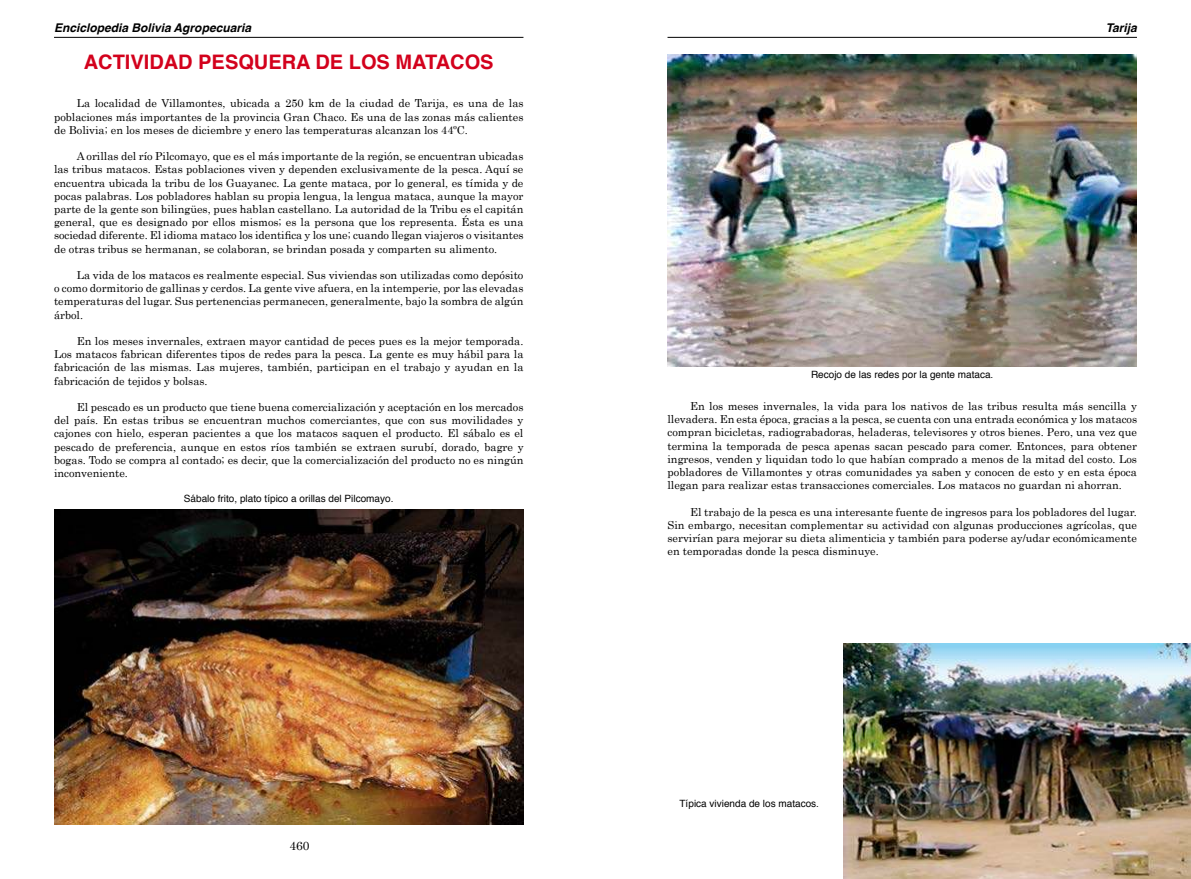
<style>
.page{position:relative;width:1191px;height:879px;background:#fff}
.page>*{position:absolute;margin:0;border:0;box-sizing:border-box;transform-origin:0 0}
.t1{font:700 20px "Helvetica";color:#d3011c}
.t2{font:italic 700 12px "Helvetica";color:#000}
.t3{font:12px "Century";color:#000}
.t4{font:11px/13.2px "Century";color:#000;text-align:justify}
.t5{font:10px "Helvetica";color:#000}
</style>
<div class="page">
<hr style="left:54px;top:37px;width:469px;height:1px;background:#000">
<hr style="left:667px;top:37px;width:470px;height:1px;background:#000">
<img style="left:54px;top:509px;width:469px;height:316px">
<img style="left:667px;top:54px;width:470px;height:312px">
<img style="left:843px;top:643px;width:348px;height:236px">
<p class="t2" style="left:54px;top:23px;width:198px">Enciclopedia Bolivia Agropecuaria</p>
<p class="t2" style="left:1105px;top:23px;width:33px">Tarija</p>
<h1 class="t1" style="left:84px;top:50px;width:411px">ACTIVIDAD PESQUERA DE LOS MATACOS</h1>
<p class="t4" style="left:54px;top:98px;width:471px;text-indent:23px">La localidad de Villamontes, ubicada a 250 km de la ciudad de Tarija, es una de las poblaciones más importantes de la provincia Gran Chaco. Es una de las zonas más calientes de Bolivia; en los meses de diciembre y enero las temperaturas alcanzan los 44ºC.</p>
<p class="t4" style="left:54px;top:151px;width:471px;text-indent:23px">A orillas del río Pilcomayo, que es el más importante de la región, se encuentran ubicadas las tribus matacos. Estas poblaciones viven y dependen exclusivamente de la pesca. Aquí se encuentra ubicada la tribu de los Guayanec. La gente mataca, por lo general, es tímida y de pocas palabras. Los pobladores hablan su propia lengua, la lengua mataca, aunque la mayor parte de la gente son bilingües, pues hablan castellano. La autoridad de la Tribu es el capitán general, que es designado por ellos mismos; es la persona que los representa. Ésta es una sociedad diferente. El idioma mataco los identifica y los une; cuando llegan viajeros o visitantes de otras tribus se hermanan, se colaboran, se brindan posada y comparten su alimento.</p>
<p class="t4" style="left:54px;top:269px;width:471px;text-indent:23px">La vida de los matacos es realmente especial. Sus viviendas son utilizadas como depósito o como dormitorio de gallinas y cerdos. La gente vive afuera, en la intemperie, por las elevadas temperaturas del lugar. Sus pertenencias permanecen, generalmente, bajo la sombra de algún árbol.</p>
<p class="t4" style="left:54px;top:335px;width:471px;text-indent:23px">En los meses invernales, extraen mayor cantidad de peces pues es la mejor temporada.<br>Los matacos fabrican diferentes tipos de redes para la pesca. La gente es muy hábil para la fabricación de las mismas. Las mujeres, también, participan en el trabajo y ayudan en la fabricación de tejidos y bolsas.</p>
<p class="t4" style="left:54px;top:401px;width:471px;text-indent:23px">El pescado es un producto que tiene buena comercialización y aceptación en los mercados del país. En estas tribus se encuentran muchos comerciantes, que con sus movilidades y cajones con hielo, esperan pacientes a que los matacos saquen el producto. El sábalo es el pescado de preferencia, aunque en estos ríos también se extraen surubí, dorado, bagre y bogas. Todo se compra al contado; es decir, que la comercialización del producto no es ningún inconveniente.</p>
<p class="t5" style="left:184px;top:493px;width:211px">Sábalo frito, plato típico a orillas del Pilcomayo.</p>
<p class="t3" style="left:289px;top:841px;width:22px">460</p>
<p class="t5" style="left:811px;top:369px;width:184px">Recojo de las redes por la gente mataca.</p>
<p class="t4" style="left:667px;top:400px;width:471px;text-indent:23px">En los meses invernales, la vida para los nativos de las tribus resulta más sencilla y llevadera. En esta época, gracias a la pesca, se cuenta con una entrada económica y los matacos compran bicicletas, radiograbadoras, heladeras, televisores y otros bienes. Pero, una vez que termina la temporada de pesca apenas sacan pescado para comer. Entonces, para obtener ingresos, venden y liquidan todo lo que habían comprado a menos de la mitad del costo. Los pobladores de Villamontes y otras comunidades ya saben y conocen de esto y en esta época llegan para realizar estas transacciones comerciales. Los matacos no guardan ni ahorran.</p>
<p class="t4" style="left:667px;top:506px;width:471px;text-indent:23px">El trabajo de la pesca es una interesante fuente de ingresos para los pobladores del lugar.<br>Sin embargo, necesitan complementar su actividad con algunas producciones agrícolas, que servirían para mejorar su dieta alimenticia y también para poderse ay/udar económicamente en temporadas donde la pesca disminuye.</p>
<p class="t5" style="left:679px;top:798px;width:141px">Típica vivienda de los matacos.</p>
</div>
